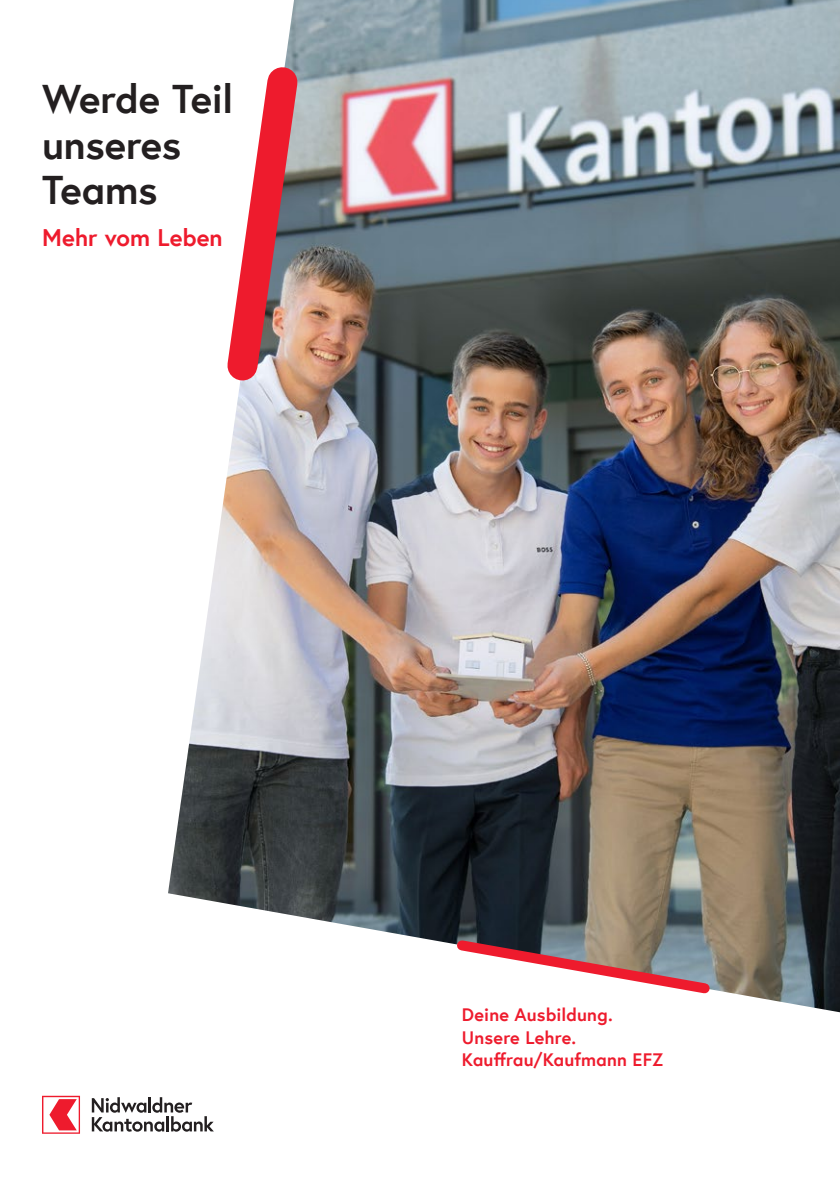
<style>
.page{position:relative;width:840px;height:1191px;background:#fff}
.page>*{position:absolute;margin:0;border:0;box-sizing:border-box;transform-origin:0 0}
.t1{font:40px/45.4px "Europa Bold Alt";letter-spacing:-.01em;color:#231f20}
.t2{font:24px "Europa Bold Alt";letter-spacing:.005em;color:#ee1b2d}
.t3{font:18px/22.6px "Europa Bold Alt";letter-spacing:.01em;color:#ee1b2d}
</style>
<div class="page">
<img style="left:168px;top:0;width:671px;height:1012px">
<svg style="left:208px;top:48px;width:108px;height:351px"></svg>
<svg style="left:450px;top:933px;width:265px;height:67px"></svg>
<svg style="left:42px;top:1095px;width:38px;height:38px"></svg>
<svg style="left:92px;top:1097px;width:122px;height:34px"></svg>
<h1 class="t1" style="left:42px;top:76px;width:192px">Werde Teil unseres<br>Teams</h1>
<h2 class="t2" style="left:42px;top:222px;width:182px">Mehr vom Leben</h2>
<p class="t3" style="left:461px;top:1002px;width:202px">Deine Ausbildung.<br>Unsere Lehre.<br>Kauffrau/Kaufmann EFZ</p>
</div>
